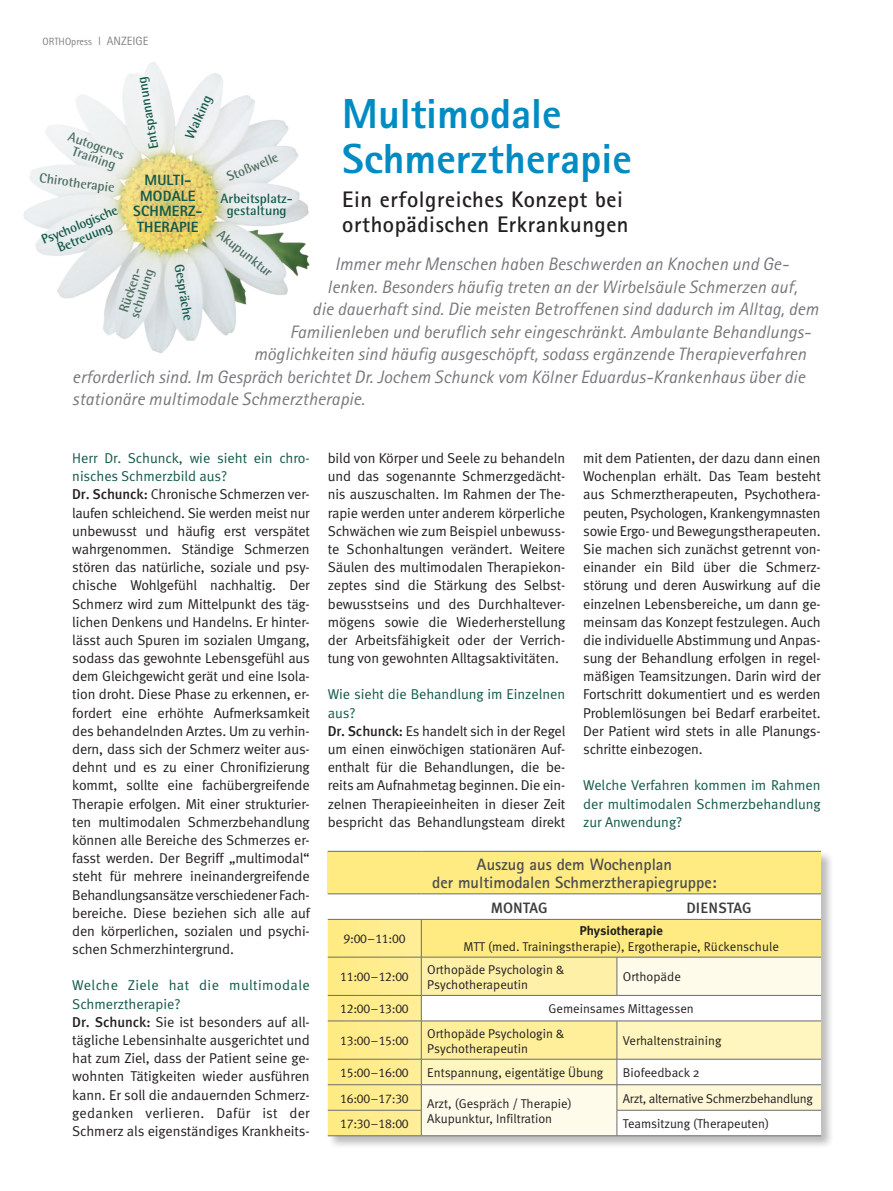
<style>
.page{position:relative;width:893px;height:1191px;background:#fff}
.page>*{position:absolute;margin:0;border:0;box-sizing:border-box;transform-origin:0 0}
.t1{font:800 42px/45px "Rotis Sans Serif";color:#008cc2}
.t2{font:700 22.5px/25.5px "Rotis Sans Serif";letter-spacing:.025em;color:#231f20}
.t3{font:italic 18px "Rotis Sans Serif";letter-spacing:.005em;color:#76787b}
.t4{font:700 16.5px/18px "Rotis Sans Serif";color:#4b4c4d;text-align:center}
.t5{font:500 15px "Meta Plus";color:#3e3e3f}
.t6{font:800 14.85px/15.5px "Rotis Sans Serif";letter-spacing:.01em;color:#135949;text-align:center}
.t7{font:14.25px/18.1px "Meta Normal";letter-spacing:-.01em;color:#231f20}
.t8{font:14.25px/18.1px "Meta Normal";color:#135949;text-align:justify}
.t9{font:700 13.5px/12.1px "Rotis Semi Sans";color:#135949;text-align:center}
.t10{font:700 13.5px/12.1px "Rotis Semi Sans";color:#4d6e60;text-align:center}
.t11{font:12.75px/15.3px "Meta Normal";color:#231f20}
.t12{font:12.75px "Meta Plus Normal Caps";letter-spacing:-.02em;color:#231f20}
.t13{font:12.75px "Meta Normal";letter-spacing:-.02em;color:#231f20}
.t14{font:700 12.75px "Meta Plus";letter-spacing:.005em;color:#231f20}
.t15{font:10.5px "Rotis Sans Serif";color:#808285}
.s1{font-size:12px}
.s2{color:#135949}
.s3{font-family:"Meta";font-weight:500}
</style>
<div class="page">
<img style="left:23px;top:62px;width:287px;height:292px">
<div style="left:327px;top:850px;width:507px;height:299px;background:#231f20;opacity:.3"></div>
<div style="left:328px;top:851px;width:493px;height:43px;background:#ffeb82"></div>
<svg style="left:328px;top:894px;width:493px;height:25px"></svg>
<svg style="left:328px;top:919px;width:493px;height:216px"></svg>
<hr style="left:421px;top:1135px;width:196px;height:1px;background:#6c6d70">
<hr style="left:328px;top:1135px;width:93px;height:1px;background:#6c6d70">
<hr style="left:617px;top:1135px;width:204px;height:1px;background:#6c6d70">
<hr style="left:328px;top:851px;width:93px;height:1px;background:#6c6d70">
<hr style="left:421px;top:851px;width:196px;height:1px;background:#6c6d70">
<hr style="left:617px;top:851px;width:204px;height:1px;background:#6c6d70">
<hr style="left:328px;top:893px;width:93px;height:1px;background:#6c6d70">
<hr style="left:421px;top:893px;width:196px;height:1px;background:#6c6d70">
<hr style="left:617px;top:893px;width:204px;height:1px;background:#6c6d70">
<p class="t15" style="left:43px;top:35px;width:107px">ORTHOpress <span class="s1">l ANZEIGE</span></p>
<p class="t9" style="left:148px;top:150px;width:75px;rotate:-100deg">Entspannung</p>
<p class="t9" style="left:183px;top:135px;width:47px;rotate:-66deg">Walking</p>
<h1 class="t1" style="left:342px;top:90px;width:291px">Multimodale<br>Schmerztherapie</h1>
<h2 class="t2" style="left:342px;top:186px;width:288px">Ein erfolgreiches Konzept bei orthopädischen Erkrankungen</h2>
<p class="t10" style="left:71px;top:130px;width:61px;rotate:19deg">Autogenes<br>Training</p>
<p class="t10" style="left:225px;top:172px;width:56px;rotate:-23deg">Stoßwelle</p>
<p class="t9" style="left:221px;top:192px;width:74px">Arbeitsplatz&shy;gestaltung</p>
<p class="t10" style="left:223px;top:227px;width:68px;rotate:38deg">Akupunktur</p>
<p class="t10" style="left:41px;top:171px;width:77px;rotate:8deg">Chirotherapie</p>
<p class="t6" style="left:133px;top:172px;width:69px">MULTI-<br>MODALE<br>SCHMERZ-<br>THERAPIE</p>
<p class="t9" style="left:39px;top:234px;width:83px;line-height:13.5px;rotate:-23deg">Psychologische<br>Betreuung</p>
<p class="t3" style="left:335px;top:254px;width:455px">Immer mehr Menschen haben Beschwerden an Knochen und Ge-</p>
<p class="t3" style="left:327px;top:276px;width:471px">lenken. Besonders häufig treten an der Wirbelsäule Schmerzen auf,</p>
<p class="t3" style="left:312px;top:299px;width:508px">die dauerhaft sind. Die meisten Betroffenen sind dadurch im Alltag, dem</p>
<p class="t3" style="left:290px;top:321px;width:523px">Familienleben und beruflich sehr eingeschränkt. Ambulante Behandlungs-</p>
<p class="t3" style="left:254px;top:344px;width:554px">möglichkeiten sind häufig ausgeschöpft, sodass ergänzende Therapieverfahren</p>
<p class="t3" style="left:72px;top:366px;width:734px">erforderlich sind. Im Gespräch berichtet Dr. Jochem Schunck vom Kölner Eduardus-Krankenhaus über die</p>
<p class="t3" style="left:72px;top:389px;width:294px">stationäre multimodale Schmerztherapie.</p>
<p class="t9" style="left:186px;top:263px;width:59px;rotate:81deg">Gespräche</p>
<p class="t10" style="left:117px;top:312px;width:52px;text-align:left;rotate:-72deg">Rücken&shy;schulung</p>
<p class="t7" style="left:72px;top:449px;width:239px"><span class="s2">Herr Dr. Schunck, wie sieht ein chro&shy;nisches Schmerzbild aus?<br></span><span class="s3">Dr. Schunck:</span> Chronische Schmerzen ver&shy;laufen schleichend. Sie werden meist nur unbewusst und häufig erst verspätet wahrgenommen. Ständige Schmerzen stören das natürliche, soziale und psy&shy;chische Wohlgefühl nachhaltig. Der Schmerz wird zum Mittelpunkt des täg&shy;lichen Denkens und Handelns. Er hinter&shy;lässt auch Spuren im sozialen Umgang, sodass das gewohnte Lebensgefühl aus dem Gleichgewicht gerät und eine Isola&shy;tion droht. Diese Phase zu erkennen, er&shy;fordert eine erhöhte Aufmerksamkeit des behandelnden Arztes. Um zu verhin&shy;dern, dass sich der Schmerz weiter aus&shy;dehnt und es zu einer Chronifizierung kommt, sollte eine fachübergreifende Therapie erfolgen. Mit einer strukturier&shy;ten multimodalen Schmerzbehandlung können alle Bereiche des Schmerzes er&shy;fasst werden. Der Begriff „multimodal“ steht für mehrere ineinandergreifende Behandlungsansätze verschiedener Fach&shy;bereiche. Diese beziehen sich alle auf den körperlichen, sozialen und psychi&shy;schen Schmerzhintergrund.</p>
<p class="t7" style="left:72px;top:976px;width:239px"><span class="s2">Welche Ziele hat die multimodale Schmerztherapie?<br></span><span class="s3">Dr. Schunck:</span> Sie ist besonders auf all&shy;tägliche Lebensinhalte ausgerichtet und hat zum Ziel, dass der Patient seine ge&shy;wohnten Tätigkeiten wieder ausführen kann. Er soll die andauernden Schmerz&shy;gedanken verlieren. Dafür ist der Schmerz als eigenständiges Krankheits-</p>
<p class="t7" style="left:328px;top:449px;width:239px;text-align:justify">bild von Körper und Seele zu behandeln und das sogenannte Schmerzgedächt&shy;nis auszuschalten. Im Rahmen der The&shy;rapie werden unter anderem körperliche Schwächen wie zum Beispiel unbewuss&shy;te Schonhaltungen verändert. Weitere Säulen des multimodalen Therapiekon&shy;zeptes sind die Stärkung des Selbst&shy;bewusstseins und des Durchhaltever&shy;mögens sowie die Wiederherstellung der Arbeitsfähigkeit oder der Verrich&shy;tung von gewohnten Alltagsaktivitäten.</p>
<p class="t7" style="left:328px;top:685px;width:239px"><span class="s2">Wie sieht die Behandlung im Einzelnen aus?<br></span><span class="s3">Dr. Schunck:</span> Es handelt sich in der Regel um einen einwöchigen stationären Auf&shy;enthalt für die Behandlungen, die be&shy;reits am Aufnahmetag beginnen. Die ein&shy;zelnen Therapieeinheiten in dieser Zeit bespricht das Behandlungsteam direkt</p>
<p class="t7" style="left:583px;top:449px;width:239px;text-align:justify">mit dem Patienten, der dazu dann einen Wochenplan erhält. Das Team besteht aus Schmerztherapeuten, Psychothera&shy;peuten, Psychologen, Krankengymnasten sowie Ergo- und Bewegungstherapeuten.<br>Sie machen sich zunächst getrennt von&shy;einander ein Bild über die Schmerz&shy;störung und deren Auswirkung auf die einzelnen Lebensbereiche, um dann ge&shy;meinsam das Konzept festzulegen. Auch die individuelle Abstimmung und Anpas&shy;sung der Behandlung erfolgen in regel&shy;mäßigen Teamsitzungen. Darin wird der Fortschritt dokumentiert und es werden Problemlösungen bei Bedarf erarbeitet.<br>Der Patient wird stets in alle Planungs&shy;schritte einbezogen.</p>
<p class="t8" style="left:583px;top:776px;width:239px">Welche Verfahren kommen im Rahmen der multimodalen Schmerzbehandlung zur Anwendung?</p>
<p class="t4" style="left:432px;top:855px;width:286px">Auszug aus dem Wochenplan<br>der multimodalen Schmerztherapiegruppe:</p>
<p class="t5" style="left:491px;top:898px;width:58px">MONTAG</p>
<p class="t5" style="left:686px;top:898px;width:67px">DIENSTAG</p>
<p class="t12" style="left:344px;top:931px;width:63px">9:00–11:00</p>
<p class="t14" style="left:579px;top:923px;width:85px">Physiotherapie</p>
<p class="t11" style="left:463px;top:938px;width:317px">MTT (med. Trainingstherapie), Ergotherapie, Rückenschule</p>
<p class="t12" style="left:340px;top:969px;width:70px">11:00–12:00</p>
<p class="t11" style="left:427px;top:961px;width:139px">Orthopäde Psychologin &amp;<br>Psychotherapeutin</p>
<p class="t11" style="left:623px;top:969px;width:60px">Orthopäde</p>
<p class="t12" style="left:340px;top:1001px;width:70px">12:00–13:00</p>
<p class="t11" style="left:548px;top:1001px;width:147px">Gemeinsames Mittagessen</p>
<p class="t12" style="left:340px;top:1033px;width:70px">13:00–15:00</p>
<p class="t11" style="left:427px;top:1025px;width:139px">Orthopäde Psychologin &amp;<br>Psychotherapeutin</p>
<p class="t11" style="left:623px;top:1033px;width:100px">Verhaltenstraining</p>
<p class="t12" style="left:340px;top:1065px;width:70px">15:00–16:00</p>
<p class="t11" style="left:427px;top:1065px;width:178px">Entspannung, eigentätige Übung</p>
<p class="t11" style="left:623px;top:1065px;width:78px">Biofeedback 2</p>
<p class="t12" style="left:340px;top:1091px;width:70px">16:00–17:30</p>
<p class="t11" style="left:427px;top:1095px;width:146px">Arzt, (Gespräch / Therapie)<br>Akupunktur, Infiltration</p>
<p class="t13" style="left:623px;top:1091px;width:192px">Arzt, alternative Schmerzbehandlung</p>
<p class="t12" style="left:340px;top:1116px;width:70px">17:30–18:00</p>
<p class="t11" style="left:623px;top:1116px;width:148px">Teamsitzung (Therapeuten)</p>
</div>
